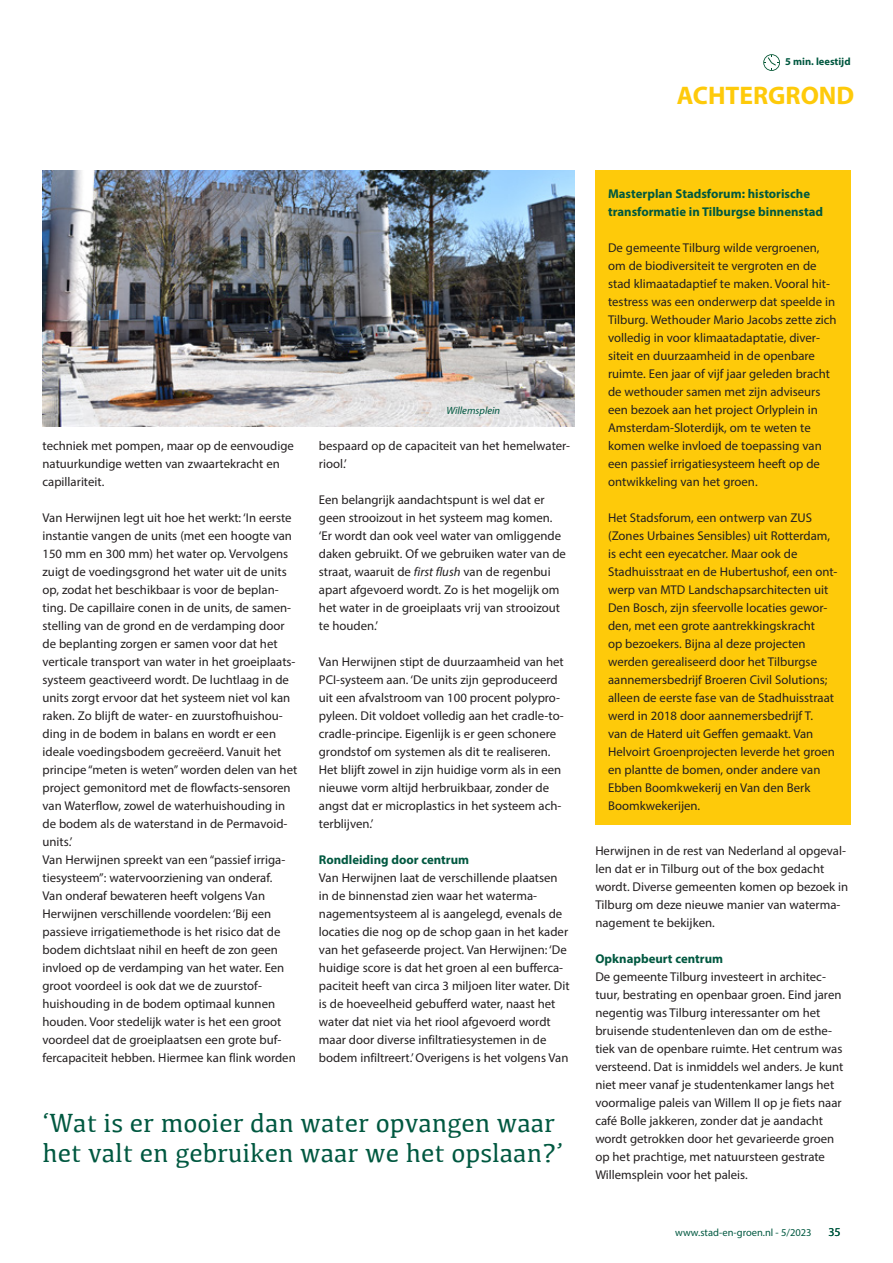
<style>
.page{position:relative;width:893px;height:1263px;background:#fff}
.page>*{position:absolute;margin:0;border:0;box-sizing:border-box;transform-origin:0 0}
.t1{font:27px/30px "Kefa";color:#005840}
.t2{font:700 25.5px "Myriad Pro";color:#feca0a}
.t3{font:12.75px/18px "Myriad Pro";color:#231f20}
.t4{font:700 12.75px/18px "Myriad Pro";color:#005840}
.t5{font:12px "Myriad Pro";color:#005840}
.t6{font:10.5px "Myriad Pro";color:#005840}
.t7{font:700 10.5px "Myriad Pro";color:#005840}
.t8{font:italic 10.5px "Myriad Pro";color:#005840}
.s1{font-style:italic}
</style>
<div class="page">
<div style="left:595px;top:170px;width:255px;height:655px;background:#feca0a"></div>
<img style="left:43px;top:170px;width:531px;height:256px">
<svg style="left:763px;top:54px;width:17px;height:17px"></svg>
<p class="t7" style="left:785px;top:55px;width:67px">5 min. leestijd</p>
<h2 class="t2" style="left:677px;top:79px;width:179px">ACHTERGROND</h2>
<p class="t3" style="left:43px;top:437px;width:253px">techniek met pompen, maar op de eenvoudige natuurkundige wetten van zwaartekracht en capillariteit.</p>
<p class="t3" style="left:43px;top:509px;width:256px">Van Herwijnen legt uit hoe het werkt: ‘In eerste instantie vangen de units (met een hoogte van 150 mm en 300 mm) het water op. Vervolgens zuigt de voedingsgrond het water uit de units op, zodat het beschikbaar is voor de beplan&shy;ting. De capillaire conen in de units, de samen&shy;stelling van de grond en de verdamping door de beplanting zorgen er samen voor dat het verticale transport van water in het groeiplaats&shy;systeem geactiveerd wordt. De luchtlaag in de units zorgt ervoor dat het systeem niet vol kan raken. Zo blijft de water- en zuurstofhuishou&shy;ding in de bodem in balans en wordt er een ideale voedingsbodem gecreëerd. Vanuit het principe “meten is weten” worden delen van het project gemonitord met de flowfacts-sensoren van Waterflow, zowel de waterhuishouding in de bodem als de waterstand in de Permavoid&shy;units.’<br>Van Herwijnen spreekt van een “passief irriga&shy;tiesysteem”: watervoorziening van onderaf.<br>Van onderaf bewateren heeft volgens Van Herwijnen verschillende voordelen: ‘Bij een passieve irrigatiemethode is het risico dat de bodem dichtslaat nihil en heeft de zon geen invloed op de verdamping van het water. Een groot voordeel is ook dat we de zuurstof&shy;huishouding in de bodem optimaal kunnen houden. Voor stedelijk water is het een groot voordeel dat de groeiplaatsen een grote buf&shy;fercapaciteit hebben. Hiermee kan flink worden</p>
<p class="t8" style="left:446px;top:404px;width:55px">Willemsplein</p>
<p class="t3" style="left:319px;top:437px;width:253px">bespaard op de capaciteit van het hemelwater&shy;riool.’</p>
<p class="t3" style="left:319px;top:491px;width:249px">Een belangrijk aandachtspunt is wel dat er geen strooizout in het systeem mag komen. ‘Er wordt dan ook veel water van omliggende daken gebruikt. Of we gebruiken water van de straat, waaruit de <span class="s1">first flush</span> van de regenbui apart afgevoerd wordt. Zo is het mogelijk om het water in de groeiplaats vrij van strooizout te houden.’</p>
<p class="t3" style="left:319px;top:653px;width:246px">Van Herwijnen stipt de duurzaamheid van het PCI-systeem aan. ‘De units zijn geproduceerd uit een afvalstroom van 100 procent polypro&shy;pyleen. Dit voldoet volledig aan het cradle-to&shy;cradle-principe. Eigenlijk is er geen schonere grondstof om systemen als dit te realiseren.<br>Het blijft zowel in zijn huidige vorm als in een nieuwe vorm altijd herbruikbaar, zonder de angst dat er microplastics in het systeem ach&shy;terblijven.’</p>
<p class="t4" style="left:319px;top:850px;width:152px">Rondleiding door centrum</p>
<p class="t3" style="left:319px;top:869px;width:252px">Van Herwijnen laat de verschillende plaatsen in de binnenstad zien waar het waterma&shy;nagementsysteem al is aangelegd, evenals de locaties die nog op de schop gaan in het kader van het gefaseerde project. Van Herwijnen: ‘De huidige score is dat het groen al een bufferca&shy;paciteit heeft van circa 3 miljoen liter water. Dit is de hoeveelheid gebufferd water, naast het water dat niet via het riool afgevoerd wordt maar door diverse infiltratiesystemen in de bodem infiltreert.’ Overigens is het volgens Van</p>
<h1 class="t1" style="left:43px;top:1107px;width:522px">‘Wat is er mooier dan water opvangen waar het valt en gebruiken waar we het opslaan?’</h1>
<p class="t4" style="left:608px;top:184px;width:217px">Masterplan Stadsforum: historische transformatie in Tilburgse binnenstad</p>
<p class="t3" style="left:608px;top:239px;width:230px">De gemeente Tilburg wilde vergroenen, om de biodiversiteit te vergroten en de stad klimaatadaptief te maken. Vooral hit&shy;testress was een onderwerp dat speelde in Tilburg. Wethouder Mario Jacobs zette zich volledig in voor klimaatadaptatie, diver&shy;siteit en duurzaamheid in de openbare ruimte. Een jaar of vijf jaar geleden bracht de wethouder samen met zijn adviseurs een bezoek aan het project Orlyplein in Amsterdam-Sloterdijk, om te weten te komen welke invloed de toepassing van een passief irrigatiesysteem heeft op de ontwikkeling van het groen.</p>
<p class="t3" style="left:608px;top:509px;width:231px">Het Stadsforum, een ontwerp van ZUS (Zones Urbaines Sensibles) uit Rotterdam, is echt een eyecatcher. Maar ook de Stadhuisstraat en de Hubertushof, een ont&shy;werp van MTD Landschapsarchitecten uit Den Bosch, zijn sfeervolle locaties gewor&shy;den, met een grote aantrekkingskracht<br>op bezoekers. Bijna al deze projecten werden gerealiseerd door het Tilburgse aannemersbedrijf Broeren Civil Solutions; alleen de eerste fase van de Stadhuisstraat werd in 2018 door aannemersbedrijf T.<br>van de Haterd uit Geffen gemaakt. Van Helvoirt Groenprojecten leverde het groen en plantte de bomen, onder andere van Ebben Boomkwekerij en Van den Berk Boomkwekerijen.</p>
<p class="t3" style="left:595px;top:842px;width:254px">Herwijnen in de rest van Nederland al opgeval&shy;len dat er in Tilburg out of the box gedacht wordt. Diverse gemeenten komen op bezoek in Tilburg om deze nieuwe manier van waterma&shy;nagement te bekijken.</p>
<p class="t4" style="left:595px;top:950px;width:129px">Opknapbeurt centrum</p>
<p class="t3" style="left:595px;top:968px;width:250px">De gemeente Tilburg investeert in architec&shy;tuur, bestrating en openbaar groen. Eind jaren negentig was Tilburg interessanter om het bruisende studentenleven dan om de esthe&shy;tiek van de openbare ruimte. Het centrum was versteend. Dat is inmiddels wel anders. Je kunt niet meer vanaf je studentenkamer langs het voormalige paleis van Willem II op je fiets naar café Bolle jakkeren, zonder dat je aandacht wordt getrokken door het gevarieerde groen op het prachtige, met natuursteen gestrate Willemsplein voor het paleis.</p>
<p class="t6" style="left:675px;top:1226px;width:138px">www.stad-en-groen.nl - 5/2023</p>
<p class="t5" style="left:828px;top:1224px;width:14px">35</p>
</div>
